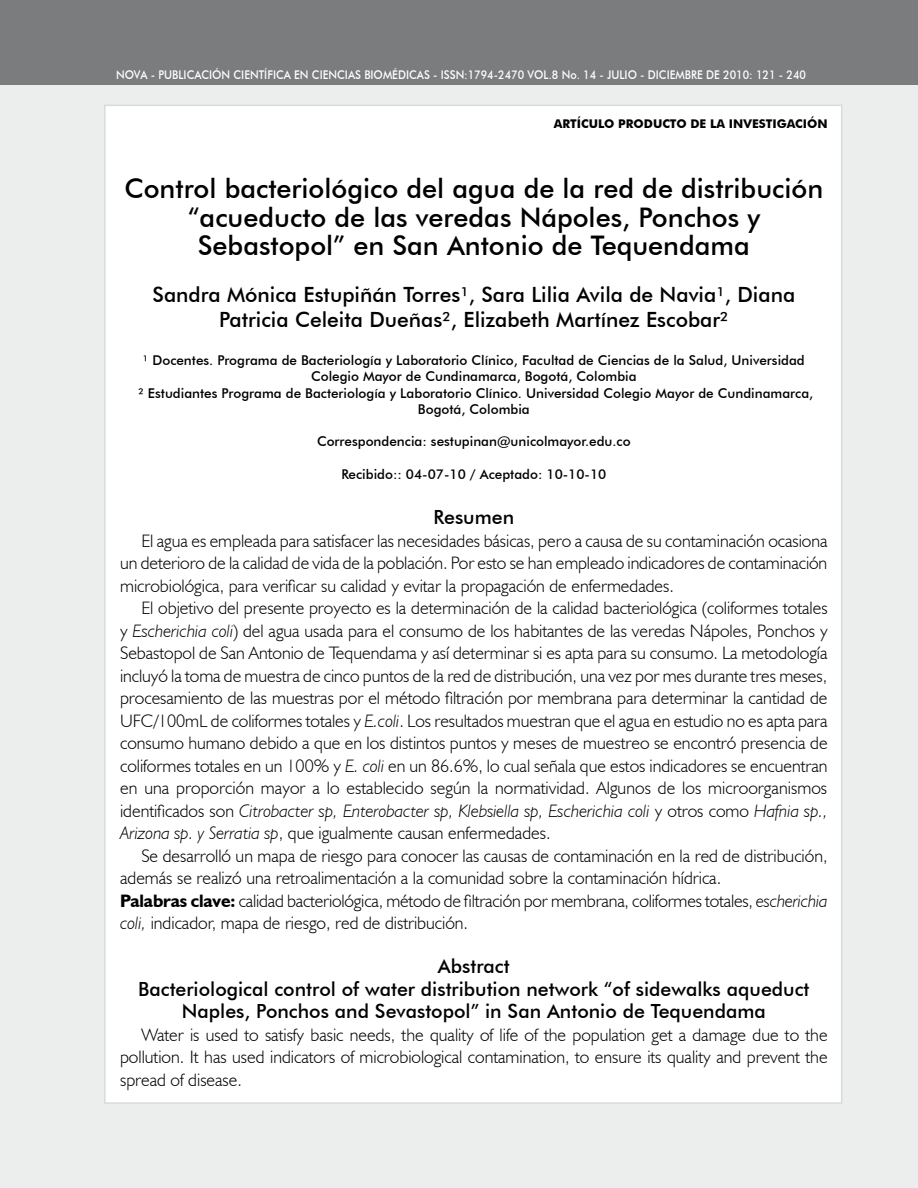
<style>
.page{position:relative;width:918px;height:1188px;background:#fff}
.page>*{position:absolute;margin:0;border:0;box-sizing:border-box;transform-origin:0 0}
.t1{font:500 27px/28.5px "Futura BT";color:#000;text-align:center}
.t2{font:500 21px/25.2px "Futura BT";color:#000;text-align:center}
.t3{font:500 19.5px/22.5px "Futura BT";color:#000;text-align:center}
.t4{font:300 18px/22.5px "Humanist 521 BT";color:#000;text-align:justify}
.t5{font:500 13.5px/16.2px "Futura BT";color:#000;text-align:center}
.t6{font:500 12px "Futura BT";color:#fff;scale:.9 1}
.t7{font:700 12px "Futura BT";color:#000}
.s1{font-style:italic}
.s2{font-weight:700}
</style>
<div class="page">
<div style="left:0;top:0;width:918px;height:86px;background:#7b7c7e"></div>
<div style="left:0;top:86px;width:918px;height:1102px;background:#eceded"></div>
<div style="left:104px;top:105px;width:738px;height:999px;background:#fff;border:2px solid #d9dadb"></div>
<p class="t6" style="left:116px;top:68px;width:606px">NOVA - Publicación Científica EN CIENCIAS BIOMÉDICAS - ISSN:1794-2470 Vol.8 No. 14 - JULIO - DICIE</p>
<p class="t6" style="left:676px;top:68px;width:147px">MBRE DE 2010: 121 - 240</p>
<p class="t7" style="left:554px;top:116px;width:275px">ARTÍCULO PRODUCTO DE LA INVESTIGACIÓN</p>
<h1 class="t1" style="left:124px;top:174px;width:700px">Control bacteriológico del agua de la red de distribución “acueducto de las veredas Nápoles, Ponchos y<br>Sebastopol” en San Antonio de Tequendama</h1>
<p class="t2" style="left:152px;top:282px;width:644px">Sandra Mónica Estupiñán Torres¹, Sara Lilia Avila de Navia¹, Diana<br>Patricia Celeita Dueñas², Elizabeth Martínez Escobar²</p>
<p class="t5" style="left:139px;top:352px;width:676px">¹ Docentes. Programa de Bacteriología y Laboratorio Clínico, Facultad de Ciencias de la Salud, U niversidad Colegio Mayor de Cundinamarca, Bogotá, Colombia<br>² Estudiantes Programa de Bacteriología y Laboratorio Clínico. U niversidad Colegio Mayor de Cundinamarca, Bogotá, Colombia</p>
<p class="t5" style="left:317px;top:433px;width:315px">Correspondencia: sestupinan@unicolmayor.edu.co</p>
<p class="t5" style="left:341px;top:466px;width:267px">Recibido:: 04-07-10 / Aceptado: 10-10-10</p>
<p class="t3" style="left:434px;top:506px;width:82px">Resumen</p>
<p class="t4" style="left:120px;top:529px;width:709px;text-indent:21px">El agua es empleada para satisfacer las necesidades básicas, pero a causa de su contaminación ocasiona un deterioro de la calidad de vida de la población. Por esto se han empleado indicadores de contaminación microbiológica, para verificar su calidad y evitar la propagación de enfermedades.</p>
<p class="t4" style="left:120px;top:597px;width:709px;text-indent:21px">El objetivo del presente proyecto es la determinación de la calidad bacteriológica (coliformes totales y <span class="s1">Escherichia coli</span>) del agua usada para el consumo de los habitantes de las veredas Nápoles, Ponchos y Sebastopol de San Antonio de Tequendama y así determinar si es apta para su consumo. La metodología incluyó la toma de muestra de cinco puntos de la red de distribución, una vez por mes durante tres meses, procesamiento de las muestras por el método filtración por membrana para determinar la cantidad de UFC/100mL de coliformes totales y <span class="s1">E.coli</span>. Los resultados muestran que el agua en estudio no es apta para consumo humano debido a que en los distintos puntos y meses de muestreo se encontró presencia de coliformes totales en un 100% y <span class="s1">E. coli</span> en un 86.6%, lo cual señala que estos indicadores se encuentran en una proporción mayor a lo establecido según la normatividad. Algunos de los microorganismos identificados son <span class="s1">Citrobacter sp, Enterobacter sp, Klebsiella sp, Escherichia coli</span> y otros como <span class="s1">Hafnia sp., Arizona sp. y Serratia sp</span>, que igualmente causan enfermedades.</p>
<p class="t4" style="left:120px;top:844px;width:709px;text-align:left;text-indent:21px">Se desarrolló un mapa de riesgo para conocer las causas de contaminación en la red de distribución, además se realizó una retroalimentación a la comunidad sobre la contaminación hídrica.<br><span class="s2">Palabras clave:</span> calidad bacteriológica, método de filtración por membrana, coliformes totales, <span class="s1">escherichia coli,</span> indicador, mapa de riesgo, red de distribución.</p>
<p class="t3" style="left:138px;top:955px;width:673px">Abstract<br>Bacteriological control of water distribution network “of sidewalks aqueduct<br>Naples, Ponchos and Sevastopol” in San Antonio de Tequendama</p>
<p class="t4" style="left:120px;top:1023px;width:709px;text-indent:21px">Water is used to satisfy basic needs, the quality of life of the population get a damage due to the pollution. It has used indicators of microbiological contamination, to ensure its quality and prevent the spread of disease.</p>
</div>
